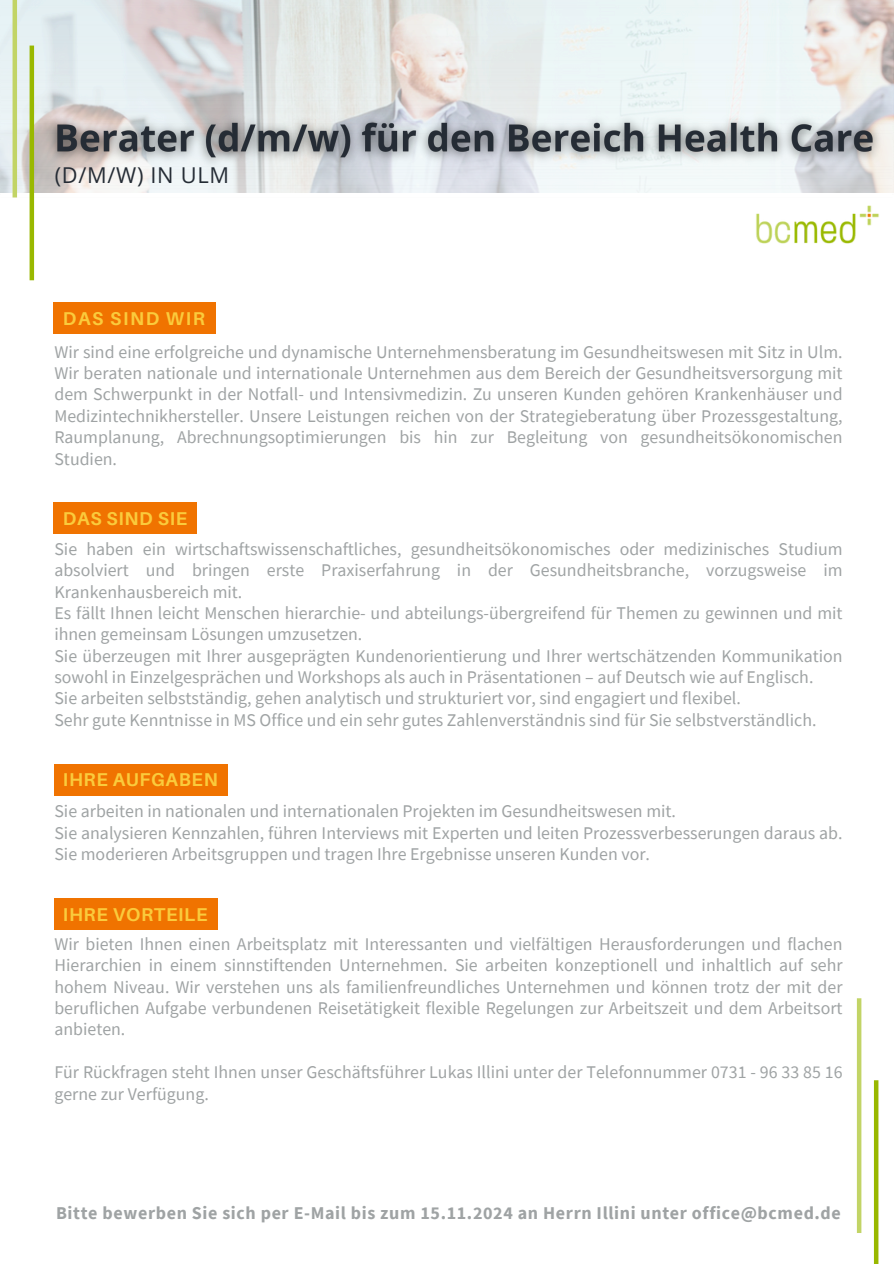
<style>
.page{position:relative;width:894px;height:1264px;background:#fff}
.page>*{position:absolute;margin:0;border:0;box-sizing:border-box;transform-origin:0 0}
.t1{font:21.9px "Open Sans";color:#252c35}
.t2{font:700 18.6px "Aileron";letter-spacing:.035em;color:#facb3c}
.t3{font:700 18.6px "Aileron";letter-spacing:.085em;color:#facb3c}
.t4{font:700 18px "Source Sans Pro";letter-spacing:.035em;color:#9fa3a4}
.t5{font:17.85px/21.3px "Source Sans Pro";color:#9fa3a4}
</style>
<div class="page">
<div style="left:856px;top:998px;width:5px;height:234px;background:#c2d466"></div>
<div style="left:873px;top:1080px;width:5px;height:183px;background:#99b800"></div>
<img style="left:756px;top:205px;width:123px;height:39px">
<img style="left:0;top:0;width:893px;height:197px">
<hr style="left:13px;top:0;width:4px;height:197px;background:#c2d466">
<hr style="left:30px;top:46px;width:4px;height:234px;background:#99b800">
<div style="left:54px;top:302px;width:162px;height:32px;background:#f07300"></div>
<img style="left:41px;top:107px;width:849px;height:70px">
<div style="left:54px;top:502px;width:143px;height:32px;background:#f07300"></div>
<div style="left:54px;top:763px;width:174px;height:32px;background:#f07300"></div>
<div style="left:54px;top:898px;width:163px;height:31px;background:#f07300"></div>
<h2 class="t1" style="left:55px;top:160px;width:176px">(D/M/W) IN ULM</h2>
<h3 class="t3" style="left:63px;top:307px;width:143px">DAS SIND WIR</h3>
<p class="t5" style="left:54px;top:341px;width:789px;text-align:justify">Wir sind eine erfolgreiche und dynamische Unternehmensberatung im Gesundheitswesen mit Sitz in Ulm.<br>Wir beraten nationale und internationale Unternehmen aus dem Bereich der Gesundheitsversorgung mit dem Schwerpunkt in der Notfall- und Intensivmedizin. Zu unseren Kunden gehören Krankenhäuser und Medizintechnikhersteller. Unsere Leistungen reichen von der Strategieberatung über Prozessgestaltung, Raumplanung, Abrechnungsoptimierungen bis hin zur Begleitung von gesundheitsökonomischen Studien.</p>
<p class="t2" style="left:63px;top:507px;width:126px">DAS SIND SIE</p>
<h3 class="t5" style="left:54px;top:538px;width:789px;text-align:justify">Sie haben ein wirtschaftswissenschaftliches, gesundheitsökonomisches oder medizinisches Studium absolviert und bringen erste Praxiserfahrung in der Gesundheitsbranche, vorzugsweise im Krankenhausbereich mit.</h3>
<p class="t5" style="left:54px;top:602px;width:789px">Es fällt Ihnen leicht Menschen hierarchie- und abteilungs-übergreifend für Themen zu gewinnen und mit ihnen gemeinsam Lösungen umzusetzen.</p>
<p class="t5" style="left:54px;top:644px;width:789px">Sie überzeugen mit Ihrer ausgeprägten Kundenorientierung und Ihrer wertschätzenden Kommunikation sowohl in Einzelgesprächen und Workshops als auch in Präsentationen – auf Deutsch wie auf Englisch.</p>
<p class="t5" style="left:54px;top:687px;width:687px">Sie arbeiten selbstständig, gehen analytisch und strukturiert vor, sind engagiert und flexibel.</p>
<p class="t5" style="left:54px;top:709px;width:763px">Sehr gute Kenntnisse in MS Office und ein sehr gutes Zahlenverständnis sind für Sie selbstverständlich.</p>
<p class="t2" style="left:63px;top:768px;width:156px">IHRE AUFGABEN</p>
<h3 class="t5" style="left:54px;top:800px;width:623px">Sie arbeiten in nationalen und internationalen Projekten im Gesundheitswesen mit.</h3>
<p class="t5" style="left:54px;top:821px;width:789px">Sie analysieren Kennzahlen, führen Interviews mit Experten und leiten Prozessverbesserungen daraus ab.<br>Sie moderieren Arbeitsgruppen und tragen Ihre Ergebnisse unseren Kunden vor.</p>
<p class="t2" style="left:63px;top:902px;width:146px">IHRE VORTEILE</p>
<h3 class="t5" style="left:54px;top:932px;width:789px;text-align:justify">Wir bieten Ihnen einen Arbeitsplatz mit Interessanten und vielfältigen Herausforderungen und flachen Hierarchien in einem sinnstiftenden Unternehmen. Sie arbeiten konzeptionell und inhaltlich auf sehr hohem Niveau. Wir verstehen uns als familienfreundliches Unternehmen und können trotz der mit der beruflichen Aufgabe verbundenen Reisetätigkeit flexible Regelungen zur Arbeitszeit und dem Arbeitsort anbieten.</h3>
<p class="t5" style="left:54px;top:1061px;width:789px">Für Rückfragen steht Ihnen unser Geschäftsführer Lukas Illini unter der Telefonnummer 0731 - 96 33 85 16 gerne zur Verfügung.</p>
<p class="t4" style="left:56px;top:1200px;width:786px">Bitte bewerben Sie sich per E-Mail bis zum 15.11.2024 an Herrn Illini unter office@bcmed.de</p>
</div>
